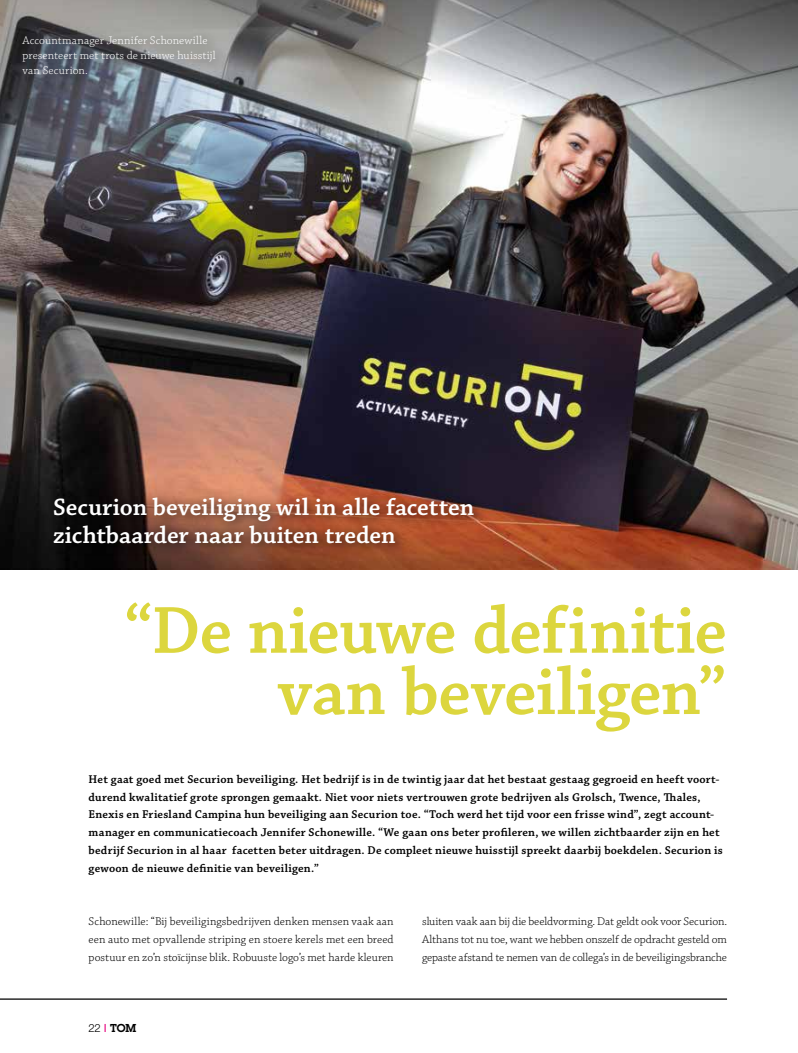
<style>
.page{position:relative;width:798px;height:1053px;background:#fff}
.page>*{position:absolute;margin:0;border:0;box-sizing:border-box;transform-origin:0 0}
.t1{font:600 70px/61.2px "Chaparral Pro";letter-spacing:-.01em;color:#dcd63e;text-align:right}
.t2{font:600 25px/27.5px "Chaparral Pro";color:#fff}
.t3{font:600 11.88px/17.8px "Chaparral Pro";letter-spacing:.02em;color:#000}
.t4{font:300 11.88px/17.8px "Chaparral Pro";letter-spacing:-.01em;color:#000;text-align:justify}
.t5{font:300 11.88px/15px "Chaparral Pro";letter-spacing:.01em;color:#fff}
.t6{font:600 11.25px "Lubalin Graph Std";color:#000}
.s1{font-family:"Helvetica Neue LT Std";font-weight:300}
.s2{font-family:"Helvetica Neue LT Std";font-weight:400;color:#e6007d}
</style>
<div class="page">
<img style="left:0;top:0;width:797px;height:569px">
<hr style="left:0;top:998px;width:726px;height:1px;background:#000">
<div style="left:45px;top:489px;width:442px;height:68px;background:#000;opacity:.8"></div>
<div style="left:14px;top:27px;width:215px;height:61px;background:#000;opacity:.75"></div>
<p class="t5" style="left:22px;top:33px;width:194px">Accountmanager Jennifer Schonewille presenteert met trots de nieuwe huisstijl van Securion.</p>
<h2 class="t2" style="left:53px;top:494px;width:422px">Securion beveiliging wil in alle facetten zichtbaarder naar buiten treden</h2>
<h1 class="t1" style="left:123px;top:602px;width:605px">“De nieuwe definitie van beveiligen”</h1>
<p class="t3" style="left:89px;top:770px;width:635px">Het gaat goed met Securion beveiliging. Het bedrijf is in de twintig jaar dat het bestaat gestaag gegroeid en heeft voort&shy;durend kwalitatief grote sprongen gemaakt. Niet voor niets vertrouwen grote bedrijven als Grolsch, Twence, Thales, Enexis en Friesland Campina hun beveiliging aan Securion toe. “Toch werd het tijd voor een frisse wind”, zegt account&shy;manager en communicatiecoach Jennifer Schonewille. “We gaan ons beter profileren, we willen zichtbaarder zijn en het bedrijf Securion in al haar facetten beter uitdragen. De compleet nieuwe huisstijl spreekt daarbij boekdelen. Securion is gewoon de nieuwe definitie van beveiligen.”</p>
<p class="t4" style="left:89px;top:912px;width:306px">Schonewille: “Bij beveiligingsbedrijven denken mensen vaak aan een auto met opvallende striping en stoere kerels met een breed postuur en zo’n stoïcijnse blik. Robuuste logo’s met harde kleuren</p>
<p class="t4" style="left:422px;top:912px;width:306px">sluiten vaak aan bij die beeldvorming. Dat geldt ook voor Securion.<br>Althans tot nu toe, want we hebben onszelf de opdracht gesteld om gepaste afstand te nemen van de collega’s in de beveiligingsbranche</p>
<p class="t6" style="left:89px;top:1020px;width:49px"><span class="s1">22</span> <span class="s2">I</span> TOM</p>
</div>
